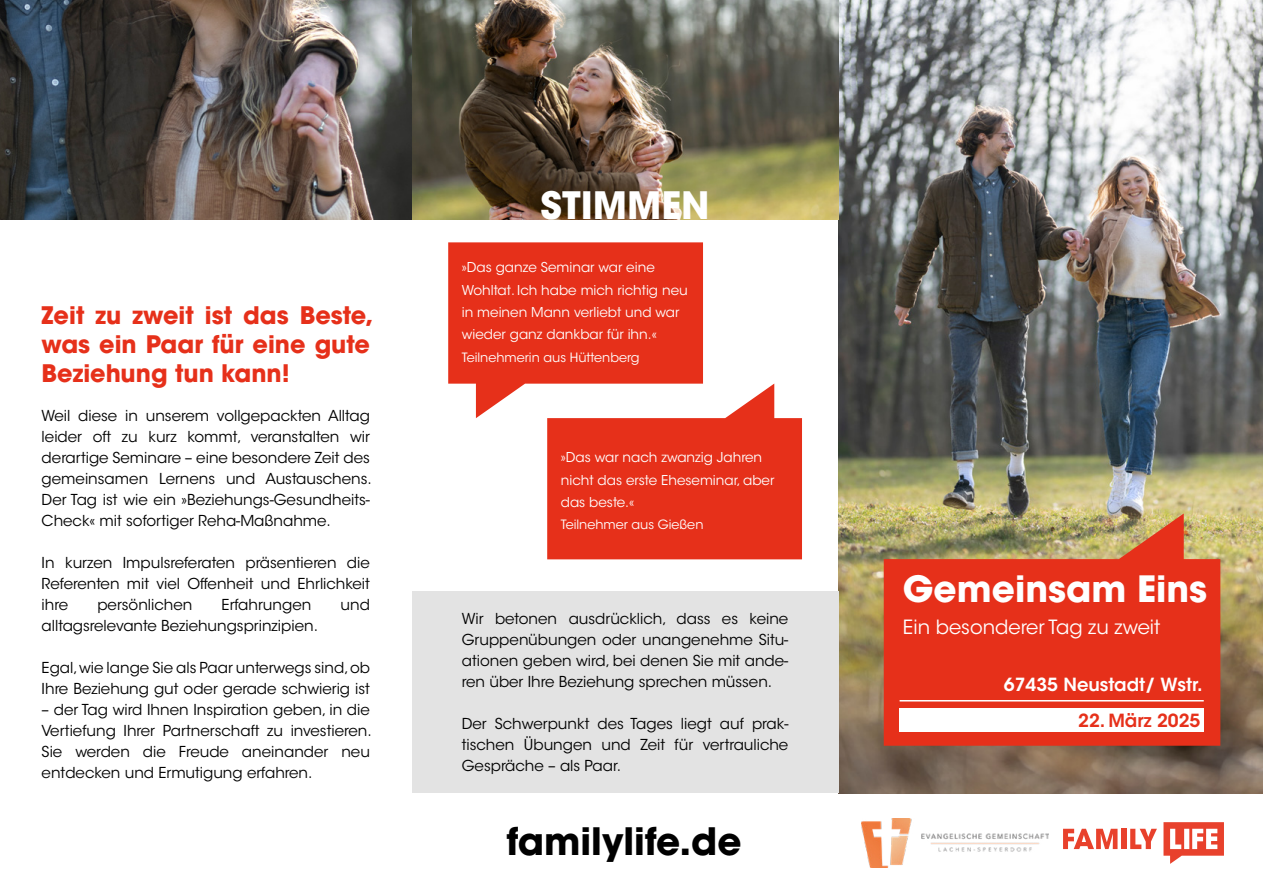
<style>
.page{position:relative;width:1263px;height:893px;background:#fff}
.page>*{position:absolute;margin:0;border:0;box-sizing:border-box;transform-origin:0 0}
.t1{font:700 37.5px "ITC Avant Garde Std";color:#000}
.t2{font:700 37.5px "ITC Avant Garde Std";color:#fff}
.t3{font:700 36px "ITC Avant Garde Std";color:#fff}
.t4{font:700 24px/28.8px "ITC Avant Garde Std";color:#e6301a}
.t5{font:19.5px "ITC Avant Garde Std";color:#fff}
.t6{font:600 18px "ITC Avant Garde Std";color:#fff}
.t7{font:600 18px "ITC Avant Garde Std";color:#e6301a}
.t8{font:15px/21px "ITC Avant Garde Std";color:#000;text-align:justify}
.t9{font:13.5px/22.4px "ITC Avant Garde Std";color:#fff}
.t10{font:12.75px "ITC Avant Garde Std";color:#fff}
</style>
<div class="page">
<img style="left:0;top:0;width:838px;height:219px">
<img style="left:838px;top:0;width:425px;height:793px">
<svg style="left:884px;top:513px;width:336px;height:233px;background:#da472a"></svg>
<img style="left:412px;top:0;width:424px;height:560px">
<div style="left:899px;top:708px;width:305px;height:24px;background:#fff"></div>
<hr style="left:899px;top:700px;width:305px;height:1px;background:#fff">
<svg style="left:448px;top:242px;width:354px;height:317px"></svg>
<div style="left:412px;top:591px;width:426px;height:202px;background:#e3e3e3"></div>
<svg style="left:1063px;top:829px;width:54px;height:20px"></svg>
<div style="left:1121px;top:829px;width:5px;height:20px;background:#e8412c"></div>
<svg style="left:1130px;top:829px;width:27px;height:20px"></svg>
<svg style="left:1163px;top:822px;width:61px;height:42px"></svg>
<img style="left:861px;top:818px;width:187px;height:50px">
<h3 class="t4" style="left:42px;top:301px;width:333px">Zeit zu zweit ist das Beste, was ein Paar für eine gute<br>Beziehung tun kann!</h3>
<p class="t8" style="left:42px;top:405px;width:332px">Weil diese in unserem vollgepackten Alltag leider oft zu kurz kommt, veranstalten wir derartige Seminare – eine besondere Zeit des gemeinsamen Lernens und Austauschens.<br>Der Tag ist wie ein »Beziehungs-Gesundheits-Check« mit sofortiger Reha-Maßnahme.</p>
<p class="t8" style="left:42px;top:552px;width:330px">In kurzen Impulsreferaten präsentieren die Referenten mit viel Offenheit und Ehrlichkeit ihre</p>
<p class="t8" style="left:97px;top:594px;width:97px">persönlichen</p>
<p class="t8" style="left:222px;top:594px;width:91px">Erfahrungen</p>
<p class="t8" style="left:340px;top:594px;width:31px">und</p>
<p class="t8" style="left:42px;top:615px;width:278px">alltagsrelevante Beziehungsprinzipien.</p>
<p class="t8" style="left:42px;top:657px;width:330px">Egal, wie lange Sie als Paar unterwegs sind, ob<br>Ihre Beziehung gut oder gerade schwierig ist</p>
<p class="t8" style="left:42px;top:699px;width:332px">– der Tag wird Ihnen Inspiration geben, in die Vertiefung Ihrer Partnerschaft zu investieren.<br>Sie werden die Freude aneinander neu entdecken und Ermutigung erfahren.</p>
<h1 class="t2" style="left:540px;top:181px;width:171px">STIMMEN</h1>
<p class="t9" style="left:462px;top:256px;width:227px">»Das ganze Seminar war eine<br>Wohltat. Ich habe mich richtig neu in meinen Mann verliebt und war wieder ganz dankbar für ihn.«</p>
<p class="t10" style="left:462px;top:349px;width:179px">Teilnehmerin aus Hüttenberg</p>
<p class="t9" style="left:561px;top:446px;width:215px">»Das war nach zwanzig Jahren nicht das erste Eheseminar, aber das beste.«</p>
<p class="t10" style="left:561px;top:517px;width:144px">Teilnehmer aus Gießen</p>
<p class="t8" style="left:462px;top:608px;width:328px">Wir betonen ausdrücklich, dass es keine Gruppenübungen oder unangenehme Situ&shy;ationen geben wird, bei denen Sie mit ande&shy;ren über Ihre Beziehung sprechen müssen.</p>
<p class="t8" style="left:462px;top:713px;width:328px">Der Schwerpunkt des Tages liegt auf prak&shy;tischen Übungen und Zeit für vertrauliche Gespräche – als Paar.</p>
<h1 class="t1" style="left:507px;top:816px;width:236px">familylife.de</h1>
<h2 class="t3" style="left:903px;top:565px;width:306px">Gemeinsam Eins</h2>
<h3 class="t5" style="left:903px;top:616px;width:259px">Ein besonderer Tag zu zweit</h3>
<p class="t6" style="left:1004px;top:673px;width:200px">67435 Neustadt/ Wstr.</p>
<p class="t7" style="left:1078px;top:709px;width:124px">22. März 2025</p>
</div>
